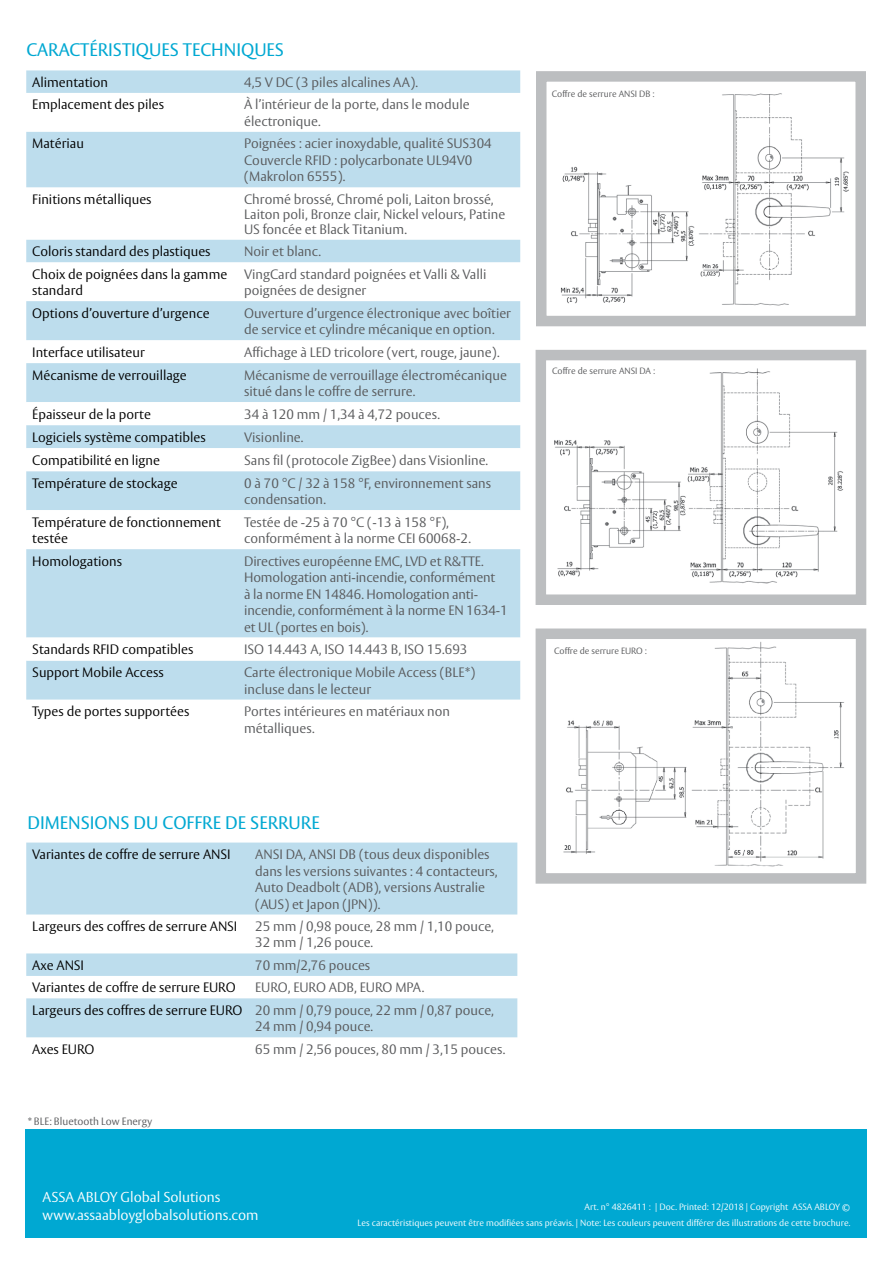
<style>
.page{position:relative;width:893px;height:1263px;background:#fff}
.page>*{position:absolute;margin:0;border:0;box-sizing:border-box;transform-origin:0 0}
.DS_Heading_2{font:18px "ASSA Vesta";color:#00a8d2}
.t1{font:300 14.25px "ASSA Vesta";color:#fff}
.t2{font:300 13.5px/16.5px "ASSA Vesta";color:#58595b}
.t3{font:300 13.5px/16.5px "ASSA Vesta";color:#000}
.t4{font:300 10.5px "ASSA Vesta";color:#58595b}
.Endorsement_English{font:300 9px "ASSA Vesta";color:#fff}
._2010_DS_Picture_tex{font:300 9px "ASSA Vesta";color:#58595b}
</style>
<div class="page">
<div style="left:26px;top:1129px;width:841px;height:108px;background:#00a8d2"></div>
<img style="left:554px;top:368px;width:289px;height:216px">
<div style="left:536px;top:350px;width:330px;height:255px;border:10px solid #bcbec0"></div>
<img style="left:563px;top:641px;width:281px;height:226px">
<div style="left:536px;top:628px;width:330px;height:256px;border:10px solid #bcbec0"></div>
<img style="left:560px;top:93px;width:289px;height:213px">
<div style="left:536px;top:71px;width:330px;height:255px;border:10px solid #bcbec0"></div>
<svg style="left:26px;top:70px;width:494px;height:629px;fill:#bddded"></svg>
<svg style="left:26px;top:402px;width:494px;height:69px"></svg>
<svg style="left:26px;top:510px;width:494px;height:151px;fill:#bddded"></svg>
<svg style="left:26px;top:842px;width:491px;height:195px;fill:#bddded"></svg>
<p class="DS_Heading_2" style="left:27px;top:39px;width:259px">CARACTÉRISTIQUES TECHNIQUES</p>
<p class="t3" style="left:32px;top:75px;width:77px">Alimentation</p>
<p class="t2" style="left:244px;top:75px;width:176px">4,5 V DC (3 piles alcalines AA).</p>
<p class="t3" style="left:32px;top:97px;width:133px">Emplacement des piles</p>
<p class="t2" style="left:244px;top:97px;width:227px">À l’intérieur de la porte, dans le module électronique.</p>
<p class="t3" style="left:32px;top:136px;width:53px">Matériau</p>
<p class="t2" style="left:244px;top:136px;width:249px">Poignées : acier inoxydable, qualité SUS304</p>
<p class="t2" style="left:244px;top:152px;width:230px">Couvercle RFID : polycarbonate UL94V0 (Makrolon 6555).</p>
<p class="t3" style="left:32px;top:191px;width:121px">Finitions métalliques</p>
<p class="t2" style="left:244px;top:192px;width:263px;line-height:15px">Chromé brossé, Chromé poli, Laiton brossé,<br>Laiton poli, Bronze clair, Nickel velours, Patine<br>US foncée et Black Titanium.</p>
<p class="t3" style="left:32px;top:244px;width:180px">Coloris standard des plastiques</p>
<p class="t2" style="left:244px;top:244px;width:78px">Noir et blanc.</p>
<p class="t3" style="left:32px;top:266px;width:197px">Choix de poignées dans la gamme standard</p>
<p class="t2" style="left:244px;top:266px;width:244px">VingCard standard poignées et Valli &amp; Valli poignées de designer</p>
<p class="t3" style="left:32px;top:305px;width:179px">Options d’ouverture d’urgence</p>
<p class="t2" style="left:244px;top:305px;width:268px">Ouverture d’urgence électronique avec boîtier de service et cylindre mécanique en option.</p>
<p class="t3" style="left:32px;top:344px;width:114px">Interface utilisateur</p>
<p class="t2" style="left:244px;top:344px;width:257px">Affichage à LED tricolore (vert, rouge, jaune).</p>
<p class="t3" style="left:32px;top:367px;width:156px">Mécanisme de verrouillage</p>
<p class="t2" style="left:244px;top:367px;width:264px">Mécanisme de verrouillage électromécanique situé dans le coffre de serrure.</p>
<p class="t3" style="left:32px;top:406px;width:120px">Épaisseur de la porte</p>
<p class="t2" style="left:244px;top:406px;width:197px">34 à 120 mm / 1,34 à 4,72 pouces.</p>
<p class="t3" style="left:32px;top:429px;width:175px">Logiciels système compatibles</p>
<p class="t2" style="left:244px;top:429px;width:61px">Visionline.</p>
<p class="t3" style="left:32px;top:452px;width:129px">Compatibilité en ligne</p>
<p class="t2" style="left:244px;top:452px;width:246px">Sans fil (protocole ZigBee) dans Visionline.</p>
<p class="t3" style="left:32px;top:475px;width:147px">Température de stockage</p>
<p class="t2" style="left:244px;top:475px;width:249px">0 à 70 °C / 32 à 158 °F, environnement sans condensation.</p>
<p class="t3" style="left:32px;top:514px;width:190px">Température de fonctionnement testée</p>
<p class="t2" style="left:244px;top:514px;width:228px">Testée de -25 à 70 °C (-13 à 158 °F), conformément à la norme CEI 60068-2.</p>
<p class="t3" style="left:32px;top:553px;width:91px">Homologations</p>
<p class="t2" style="left:244px;top:553px;width:241px">Directives européenne EMC, LVD et R&amp;TTE.</p>
<p class="t2" style="left:244px;top:570px;width:265px">Homologation anti-incendie, conformément<br>à la norme EN 14846. Homologation anti&shy;incendie, conformément à la norme EN 1634-1 et UL (portes en bois).</p>
<p class="t3" style="left:32px;top:642px;width:163px">Standards RFID compatibles</p>
<p class="t2" style="left:244px;top:642px;width:225px">ISO 14.443 A, ISO 14.443 B, ISO 15.693</p>
<p class="t3" style="left:32px;top:665px;width:133px">Support Mobile Access</p>
<p class="t2" style="left:244px;top:665px;width:233px">Carte électronique Mobile Access (BLE*) incluse dans le lecteur</p>
<p class="t3" style="left:32px;top:704px;width:159px">Types de portes supportées</p>
<p class="t2" style="left:244px;top:704px;width:207px">Portes intérieures en matériaux non métalliques.</p>
<p class="DS_Heading_2" style="left:27px;top:812px;width:294px">DIMENSIONS DU COFFRE DE SERRURE</p>
<p class="t3" style="left:32px;top:847px;width:200px">Variantes de coffre de serrure ANSI</p>
<p class="t2" style="left:255px;top:847px;width:244px">ANSI DA, ANSI DB (tous deux disponibles dans les versions suivantes : 4 contacteurs, Auto Deadbolt (ADB), versions Australie (AUS) et Japon (JPN)).</p>
<p class="t3" style="left:32px;top:918px;width:207px">Largeurs des coffres de serrure ANSI</p>
<p class="t2" style="left:255px;top:918px;width:240px">25 mm / 0,98 pouce, 28 mm / 1,10 pouce,<br>32 mm / 1,26 pouce.</p>
<p class="t3" style="left:32px;top:957px;width:53px">Axe ANSI</p>
<p class="t2" style="left:255px;top:957px;width:117px">70 mm/2,76 pouces</p>
<p class="t3" style="left:32px;top:980px;width:205px">Variantes de coffre de serrure EURO</p>
<p class="t2" style="left:255px;top:980px;width:170px">EURO, EURO ADB, EURO MPA.</p>
<p class="t3" style="left:32px;top:1002px;width:212px">Largeurs des coffres de serrure EURO</p>
<p class="t2" style="left:255px;top:1002px;width:240px">20 mm / 0,79 pouce, 22 mm / 0,87 pouce,<br>24 mm / 0,94 pouce.</p>
<p class="t3" style="left:32px;top:1041px;width:64px">Axes EURO</p>
<p class="t2" style="left:255px;top:1041px;width:252px">65 mm / 2,56 pouces, 80 mm / 3,15 pouces.</p>
<p class="t4" style="left:27px;top:1115px;width:126px">* BLE: Bluetooth Low Energy</p>
<p class="_2010_DS_Picture_tex" style="left:552px;top:89px;width:104px">Coffre de serrure ANSI DB :</p>
<p class="_2010_DS_Picture_tex" style="left:552px;top:366px;width:104px">Coffre de serrure ANSI DA :</p>
<p class="_2010_DS_Picture_tex" style="left:554px;top:645px;width:94px">Coffre de serrure EURO :</p>
<p class="t1" style="left:43px;top:1188px;width:179px">ASSA ABLOY Global Solutions</p>
<p class="t1" style="left:43px;top:1206px;width:218px">www.assaabloyglobalsolutions.com</p>
<p class="Endorsement_English" style="left:585px;top:1201px;width:267px">Art. n° 4826411 : | Doc. Printed: 12/2018 | Copyright ASSA ABLOY ©</p>
<p class="Endorsement_English" style="left:358px;top:1217px;width:494px">Les caractéristiques peuvent être modifiées sans préavis. | Note: Les couleurs peuvent différer des illustrations de cette brochure.</p>
</div>
